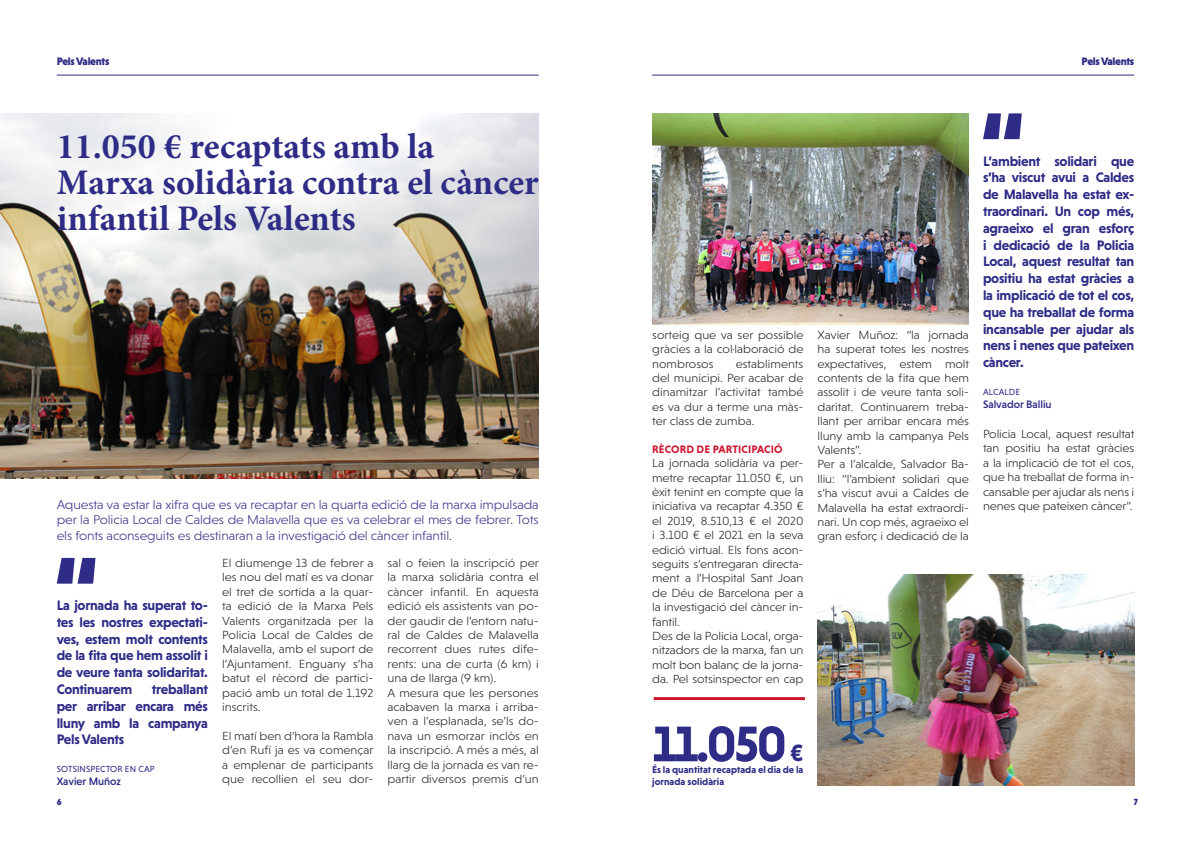
<style>
.page{position:relative;width:1191px;height:842px;background:#fff}
.page>*{position:absolute;margin:0;border:0;box-sizing:border-box;transform-origin:0 0}
.t1{font:700 51px "Niveau Grotesk";color:#2e2c86}
.t2{font:700 36px/36px "Minion Pro";color:#2e2c86}
.t3{font:700 14px/16.8px "Niveau Grotesk";letter-spacing:-.02em;color:#2e2c86;text-align:justify}
.t4{font:300 13px/15.6px "Niveau Grotesk";letter-spacing:-.01em;color:#38338a;text-align:justify;scale:1.07 1}
.t5{font:300 12px/14.4px "Niveau Grotesk";letter-spacing:-.01em;color:#282827;text-align:justify;scale:1.07 1}
.t6{font:500 11px "Niveau Grotesk";color:#2e2c86}
.t7{font:900 11px "Niveau Grotesk";letter-spacing:-.03em;color:#2e2c86}
.t8{font:700 11px "Niveau Grotesk";letter-spacing:.015em;color:#ce1630}
.t9{font:700 10px/12px "Niveau Grotesk";color:#2e2c86}
.t10{font:9px "Niveau Grotesk";letter-spacing:.015em;color:#2e2c86}
.t11{font:900 9px "Niveau Grotesk";color:#2e2c86}
.s1{font-size:24px}
</style>
<div class="page">
<img style="left:0;top:113px;width:539px;height:365px">
<hr style="left:57px;top:75px;width:482px;height:1px;background:#2e2c86">
<hr style="left:652px;top:75px;width:482px;height:1px;background:#2e2c86">
<hr style="left:653px;top:697px;width:152px;height:3px;background:#ce1630">
<svg style="left:983px;top:113px;width:38px;height:26px"></svg>
<svg style="left:57px;top:558px;width:38px;height:26px"></svg>
<img style="left:817px;top:574px;width:317px;height:211px">
<img style="left:652px;top:113px;width:317px;height:211px">
<p class="t7" style="left:57px;top:55px;width:54px">Pels Valents</p>
<p class="t7" style="left:1081px;top:55px;width:54px">Pels Valents</p>
<h2 class="t2" style="left:57px;top:128px;width:483px">11.050 € recaptats amb la<br>Marxa solidària contra el càncer infantil Pels Valents</h2>
<p class="t4" style="left:57px;top:496px;width:452px">Aquesta va estar la xifra que es va recaptar en la quarta edició de la marxa impulsada per la Policia Local de Caldes de Malavella que es va celebrar el mes de febrer. Tots els fonts aconseguits es destinaran a la investigació del càncer infantil.</p>
<p class="t3" style="left:57px;top:597px;width:153px">La jornada ha superat to&shy;tes les nostres expectati&shy;ves, estem molt contents de la fita que hem assolit i de veure tanta solidaritat.<br>Continuarem</p>
<p class="t3" style="left:57px;top:681px;width:153px;text-indent:95px">treballant per arribar encara més lluny amb la campanya Pels Valents</p>
<p class="t10" style="left:57px;top:764px;width:99px">SOTSINSPECTOR EN CAP</p>
<p class="t6" style="left:57px;top:775px;width:66px">Xavier Muñoz</p>
<p class="t5" style="left:222px;top:556px;width:143px">El diumenge 13 de febrer a les nou del matí es va donar el tret de sortida a la quar&shy;ta edició de la Marxa Pels Valents organitzada per la Policia Local de Caldes de Malavella, amb el suport de l’Ajuntament. Enguany s’ha batut el rècord de partici&shy;pació amb un total de 1.192 inscrits.</p>
<p class="t5" style="left:222px;top:728px;width:143px">El matí ben d’hora la Rambla d’en Rufí ja es va començar a emplenar de participants que recollien el seu dor-</p>
<p class="t5" style="left:387px;top:556px;width:143px;text-align:left">sal o feien la inscripció per la marxa solidària contra el càncer infantil. En aquesta edició els assistents van po&shy;der gaudir de l’entorn natu&shy;ral de Caldes de Malavella recorrent dues rutes dife&shy;rents: una de curta (6 km) i una de llarga (9 km).<br>A mesura que les persones acabaven la marxa i arriba&shy;ven a l’esplanada, se’ls do&shy;nava un esmorzar inclòs en la inscripció. A més a més, al llarg de la jornada es van re&shy;partir diversos premis d’un</p>
<p class="t5" style="left:652px;top:327px;width:143px">sorteig que va ser possible gràcies a la col·laboració de nombrosos</p>
<p class="t5" style="left:652px;top:356px;width:143px;text-indent:83px">establiments del municipi. Per acabar de dinamitzar l’activitat també es va dur a terme una màs&shy;ter class de zumba.</p>
<p class="t8" style="left:652px;top:443px;width:132px">RÈCORD DE PARTICIPACIÓ</p>
<p class="t5" style="left:652px;top:456px;width:143px;text-align:left">La jornada solidària va per&shy;metre recaptar 11.050 €, un èxit tenint en compte que la iniciativa va recaptar 4.350 € el 2019, 8.510,13 € el 2020 i 3.100 € el 2021 en la seva edició virtual. Els fons acon&shy;seguits s’entregaran directa&shy;ment a l’Hospital Sant Joan de Déu de Barcelona per a la investigació del càncer in&shy;fantil.<br>Des de la Policia Local, orga&shy;nitzadors de la marxa, fan un molt bon balanç de la jorna&shy;da. Pel sotsinspector en cap</p>
<p class="t5" style="left:817px;top:327px;width:143px;text-align:left">Xavier Muñoz: “la jornada ha superat totes les nostres expectatives, estem molt contents de la fita que hem assolit i de veure tanta soli&shy;daritat. Continuarem treba&shy;llant per arribar encara més lluny amb la campanya Pels<br>Valents”.<br>Per a l’alcalde, Salvador Ba&shy;lliu: “l’ambient solidari que s’ha viscut avui a Caldes de<br>Malavella ha estat extraordi&shy;nari. Un cop més, agraeixo el gran esforç i dedicació de la</p>
<p class="t3" style="left:983px;top:152px;width:153px">L’ambient solidari que s’ha viscut avui a Caldes de Malavella ha estat ex&shy;traordinari. Un cop més, agraeixo el gran esforç i dedicació de la Policia Local, aquest resultat tan positiu ha estat gràcies a la implicació de tot el cos, que ha treballat de forma incansable per ajudar als nens i nenes que pateixen càncer.</p>
<p class="t10" style="left:983px;top:387px;width:38px">ALCALDE</p>
<p class="t6" style="left:983px;top:398px;width:70px">Salvador Balliu</p>
<p class="t5" style="left:983px;top:427px;width:143px">Policia Local, aquest resultat tan positiu ha estat gràcies a la implicació de tot el cos, que ha treballat de forma in&shy;cansable per ajudar als nens i nenes que pateixen càncer”.</p>
<h1 class="t1" style="left:652px;top:714px;width:152px">11.050 <span class="s1">€</span></h1>
<p class="t9" style="left:652px;top:764px;width:153px">És la quantitat recaptada el dia de la jornada solidària</p>
<p class="t11" style="left:57px;top:796px;width:6px">6</p>
<p class="t11" style="left:1133px;top:796px;width:6px">7</p>
</div>
